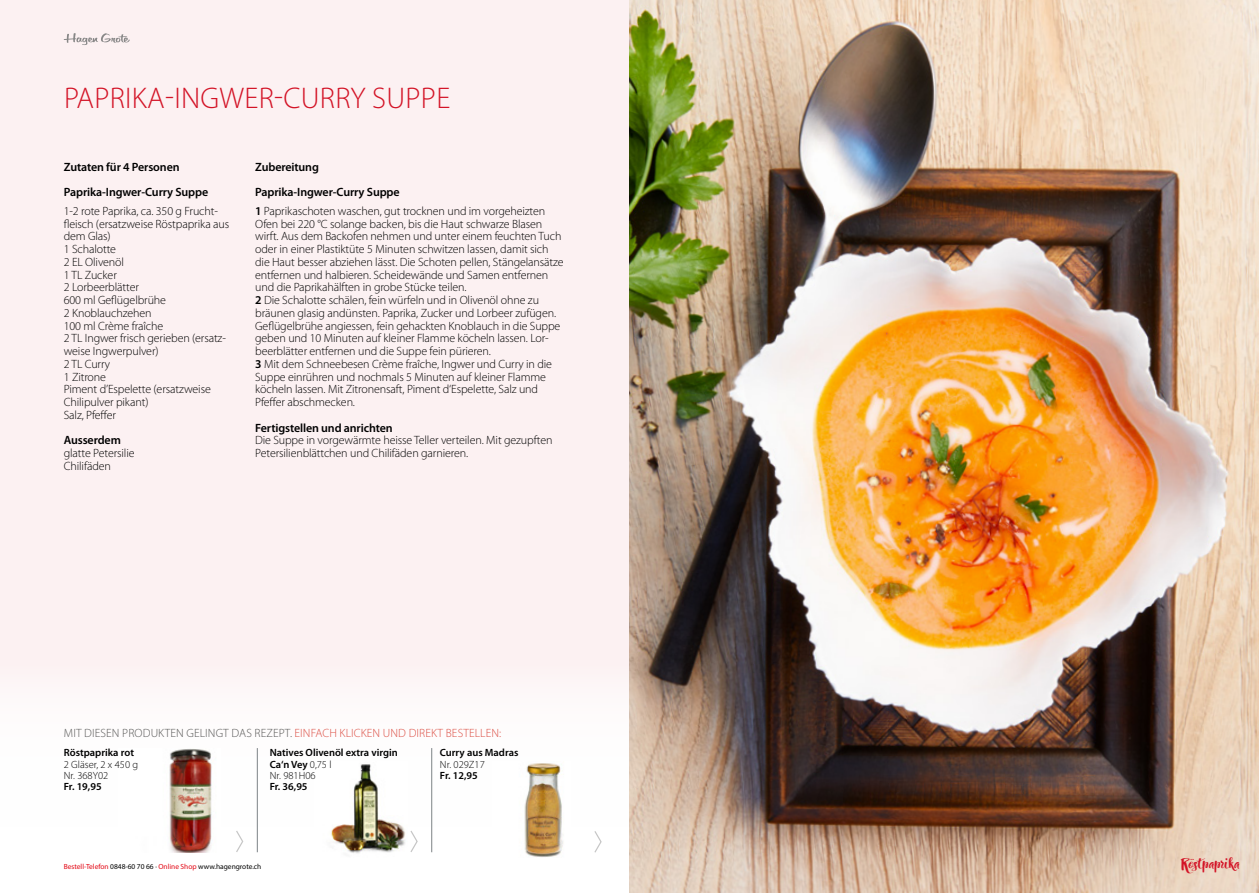
<style>
.page{position:relative;width:1259px;height:893px;background:#fff}
.page>*{position:absolute;margin:0;border:0;box-sizing:border-box;transform-origin:0 0}
.t1{font:300 30px "Myriad Pro";letter-spacing:.01em;color:#d31326}
.t2{font:16.5px "Dragonflight Pro Regular";letter-spacing:-.01em;color:#d31326}
.t3{font:300 12px/12.8px "Myriad Pro";letter-spacing:-.01em;color:#000}
.t4{font:600 12px/25.5px "Myriad Pro";letter-spacing:-.01em;color:#000}
.t5{font:300 12px "Myriad Pro";letter-spacing:.01em;color:#575756}
.t6{font:600 10.5px/11.2px "Myriad Pro";color:#000}
.t7{font:300 10.5px/11.2px "Myriad Pro";color:#000}
.t8{font:7.35px "Myriad Pro";color:#000}
.s1{font-weight:600}
.s2{color:#dc4f44}
.s3{font-weight:300}
.s4{color:#e30613}
</style>
<div class="page">
<div style="left:0;top:0;width:887px;height:893px;background:#fcf1f2"></div>
<div style="left:0;top:663px;width:1259px;height:230px;background:#fff"></div>
<img style="left:629px;top:0;width:630px;height:893px">
<img style="left:169px;top:749px;width:43px;height:104px">
<hr style="left:257px;top:748px;width:1px;height:104px;background:#7d8386">
<hr style="left:431px;top:748px;width:1px;height:104px;background:#7d8386">
<svg style="left:236px;top:831px;width:8px;height:21px"></svg>
<svg style="left:410px;top:831px;width:8px;height:21px"></svg>
<svg style="left:594px;top:831px;width:8px;height:22px"></svg>
<img style="left:524px;top:763px;width:40px;height:94px">
<img style="left:331px;top:764px;width:74px;height:90px">
<svg style="left:64px;top:33px;width:66px;height:12px"></svg>
<h1 class="t1" style="left:64px;top:80px;width:388px">PAPRIKA-INGWER-CURRY SUPPE</h1>
<p class="t4" style="left:64px;top:153px;width:146px">Zutaten für 4 Personen<br>Paprika-Ingwer-Curry Suppe</p>
<p class="t3" style="left:64px;top:204px;width:167px">1-2 rote Paprika, ca. 350 g Frucht&shy;fleisch (ersatzweise Röstpaprika aus dem Glas)<br>1 Schalotte<br>2 EL Olivenöl<br>1 TL Zucker<br>2 Lorbeerblätter<br>600 ml Geflügelbrühe<br>2 Knoblauchzehen<br>100 ml Crème fraîche<br>2 TL Ingwer frisch gerieben (ersatz&shy;weise Ingwerpulver)<br>2 TL Curry<br>1 Zitrone<br>Piment d’Espelette (ersatzweise<br>Chilipulver pikant)<br>Salz, Pfeffer</p>
<p class="t4" style="left:64px;top:427px;width:59px">Ausserdem</p>
<p class="t3" style="left:64px;top:446px;width:72px">glatte Petersilie<br>Chilifäden</p>
<p class="t4" style="left:255px;top:153px;width:146px">Zubereitung<br>Paprika-Ingwer-Curry Suppe</p>
<p class="t3" style="left:255px;top:204px;width:310px"><span class="s1">1</span> Paprikaschoten waschen, gut trocknen und im vorgeheizten Ofen bei 220 °C solange backen, bis die Haut schwarze Blasen wirft. Aus dem Backofen nehmen und unter einem feuchten Tuch oder in einer Plastiktüte 5 Minuten schwitzen lassen, damit sich die Haut besser abziehen lässt. Die Schoten pellen, Stängelansätze entfernen und halbieren. Scheidewände und Samen entfernen und die Paprikahälften in grobe Stücke teilen.<br><span class="s1">2</span> Die Schalotte schälen, fein würfeln und in Olivenöl ohne zu bräunen glasig andünsten. Paprika, Zucker und Lorbeer zufügen.<br>Geflügelbrühe angiessen, fein gehackten Knoblauch in die Suppe geben und 10 Minuten auf kleiner Flamme köcheln lassen. Lor&shy;beerblätter entfernen und die Suppe fein pürieren.<br><span class="s1">3</span> Mit dem Schneebesen Crème fraîche, Ingwer und Curry in die Suppe einrühren und nochmals 5 Minuten auf kleiner Flamme köcheln lassen. Mit Zitronensaft, Piment d‘Espelette, Salz und Pfeffer abschmecken.</p>
<p class="t4" style="left:255px;top:414px;width:139px">Fertigstellen und anrichten</p>
<p class="t3" style="left:255px;top:434px;width:299px">Die Suppe in vorgewärmte heisse Teller verteilen. Mit gezupften<br>Petersilienblättchen und Chilifäden garnieren.</p>
<p class="t5" style="left:64px;top:726px;width:439px">MIT DIESEN PRODUKTEN GELINGT DAS REZEPT. <span class="s2">EINFACH KLICKEN UND DIREKT BESTELLEN:</span></p>
<p class="t6" style="left:440px;top:747px;width:80px">Curry aus Madras</p>
<p class="t7" style="left:440px;top:758px;width:46px">Nr. 029Z17</p>
<p class="t6" style="left:440px;top:769px;width:39px">Fr. 12,95</p>
<p class="t6" style="left:64px;top:747px;width:72px">Röstpaprika rot</p>
<p class="t7" style="left:64px;top:758px;width:76px">2 Gläser, 2 x 450 g<br>Nr. 368Y02</p>
<p class="t6" style="left:64px;top:781px;width:39px">Fr. 19,95</p>
<p class="t6" style="left:270px;top:747px;width:129px">Natives Olivenöl extra virgin<br>Ca‘n Vey <span class="s3">0,75 l<br>Nr. 981H06</span></p>
<p class="t6" style="left:270px;top:781px;width:39px">Fr. 36,95</p>
<p class="t8" style="left:64px;top:862px;width:199px"><span class="s4">Bestell-Telefon</span> 0848-60 70 66 · <span class="s4">Online Shop</span> www.hagengrote.ch</p>
<h2 class="t2" style="left:1180px;top:852px;width:61px">Röstpaprika</h2>
</div>
